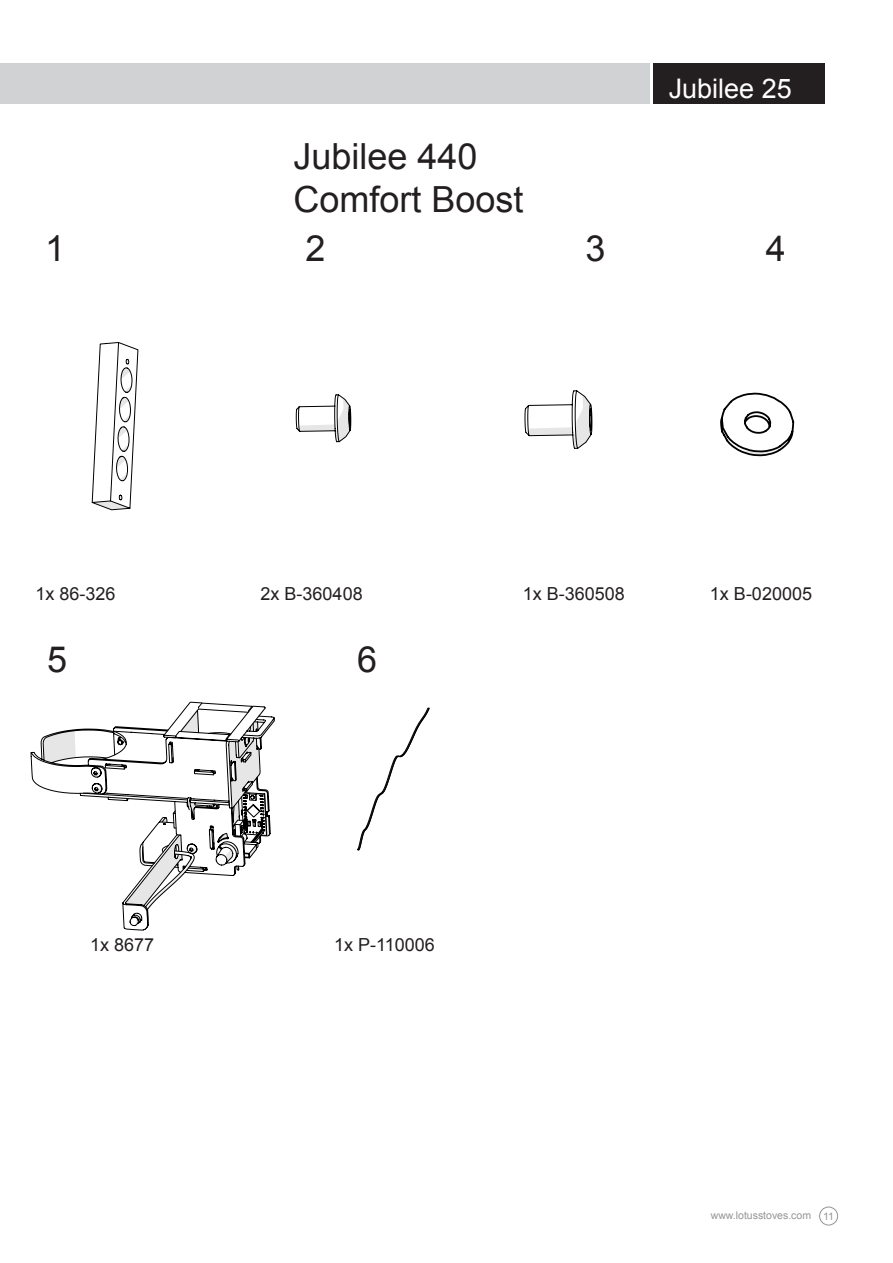
<style>
.page{position:relative;width:893px;height:1263px;background:#fff}
.page>*{position:absolute;margin:0;border:0;box-sizing:border-box;transform-origin:0 0}
.t1{font:36px "Arial";color:#231f20}
.t2{font:27px "Arial";color:#fff}
.t3{font:18px "Arial";color:#231f20}
.t4{font:10.5px "Arial";color:#939598}
</style>
<div class="page">
<div style="left:0;top:64px;width:649px;height:40px;background:#d1d2d4"></div>
<div style="left:654px;top:64px;width:171px;height:40px;background:#231f20"></div>
<div style="left:819px;top:1206px;width:19px;height:19px;border:1px solid #939598;border-radius:50%"></div>
<svg style="left:92px;top:342px;width:46px;height:168px"></svg>
<svg style="left:296px;top:394px;width:55px;height:48px"></svg>
<svg style="left:524px;top:390px;width:69px;height:59px"></svg>
<svg style="left:720px;top:392px;width:75px;height:65px"></svg>
<svg style="left:31px;top:701px;width:244px;height:230px"></svg>
<svg style="left:80px;top:702px;width:191px;height:224px"></svg>
<svg style="left:357px;top:707px;width:73px;height:144px"></svg>
<p class="t1" style="left:293px;top:132px;width:186px">Jubilee 440</p>
<p class="t1" style="left:293px;top:176px;width:232px">Comfort Boost</p>
<h2 class="t2" style="left:669px;top:71px;width:125px">Jubilee 25</h2>
<p class="t1" style="left:45px;top:224px;width:22px">1</p>
<p class="t1" style="left:305px;top:224px;width:22px">2</p>
<p class="t1" style="left:586px;top:224px;width:22px">3</p>
<p class="t1" style="left:766px;top:224px;width:22px">4</p>
<p class="t3" style="left:35px;top:582px;width:82px">1x 86-326</p>
<p class="t3" style="left:261px;top:582px;width:104px">2x B-360408</p>
<p class="t3" style="left:523px;top:582px;width:104px">1x B-360508</p>
<p class="t3" style="left:710px;top:582px;width:104px">1x B-020005</p>
<p class="t1" style="left:47px;top:635px;width:22px">5</p>
<p class="t1" style="left:357px;top:635px;width:22px">6</p>
<p class="t3" style="left:90px;top:932px;width:66px">1x 8677</p>
<p class="t3" style="left:334px;top:932px;width:102px">1x P-110006</p>
<p class="t4" style="left:711px;top:1208px;width:125px">www.lotusstoves.com 11</p>
</div>
